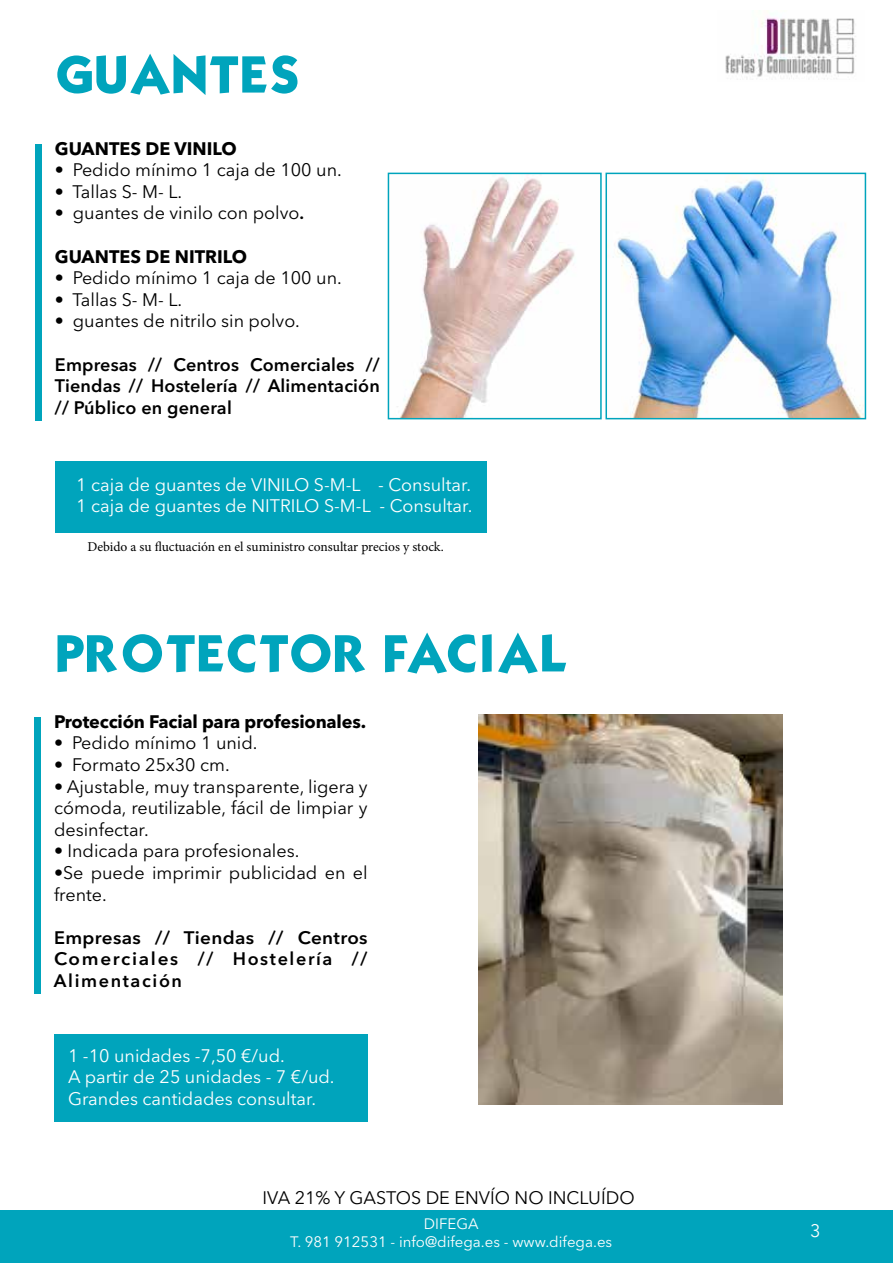
<style>
.page{position:relative;width:893px;height:1263px;background:#fff}
.page>*{position:absolute;margin:0;border:0;box-sizing:border-box;transform-origin:0 0}
.t1{font:18px/21.6px "Avenir Next LT Pro";color:#000;text-align:justify}
.t2{font:18px/21.6px "Avenir Next LT Pro";color:#fff}
.t3{font:600 18px/21.6px "Avenir Next LT Pro";letter-spacing:.01em;color:#000;text-align:justify}
.t4{font:700 18px "Avenir Next LT Pro";letter-spacing:-.01em;color:#000}
.t5{font:15px/18px "Avenir Next LT Pro";color:#fff;text-align:center}
.t6{font:13.5px "Minion Pro";color:#000}
.s1{font-weight:600}
</style>
<div class="page">
<div style="left:0;top:1210px;width:893px;height:53px;background:#00a4bc"></div>
<img style="left:725px;top:17px;width:131px;height:62px">
<div style="left:54px;top:1034px;width:314px;height:88px;background:#00a4bc"></div>
<svg style="left:58px;top:632px;width:508px;height:41px"></svg>
<div style="left:34px;top:717px;width:6px;height:277px;background:#00a4bc"></div>
<svg style="left:57px;top:54px;width:240px;height:41px"></svg>
<div style="left:35px;top:144px;width:6px;height:277px;background:#00a4bc"></div>
<div style="left:55px;top:461px;width:431px;height:71px;background:#00a4bc"></div>
<img style="left:397px;top:177px;width:178px;height:239px">
<div style="left:388px;top:173px;width:214px;height:246px;border:2px solid #00a4bc"></div>
<img style="left:613px;top:178px;width:250px;height:238px">
<div style="left:605px;top:173px;width:261px;height:246px;border:2px solid #00a4bc"></div>
<img style="left:478px;top:714px;width:304px;height:391px">
<p class="t4" style="left:55px;top:137px;width:183px">GUANTES DE VINILO</p>
<p class="t1" style="left:55px;top:159px;width:288px">• Pedido mínimo 1 caja de 100 un.</p>
<p class="t1" style="left:55px;top:181px;width:129px">• Tallas S- M- L.</p>
<p class="t1" style="left:55px;top:202px;width:251px">• guantes de vinilo con polvo<span class="s1">.</span></p>
<p class="t4" style="left:55px;top:245px;width:194px">GUANTES DE NITRILO</p>
<p class="t1" style="left:55px;top:267px;width:288px">• Pedido mínimo 1 caja de 100 un.</p>
<p class="t1" style="left:55px;top:289px;width:129px">• Tallas S- M- L.</p>
<p class="t1" style="left:55px;top:310px;width:246px">• guantes de nitrilo sin polvo.</p>
<p class="t3" style="left:55px;top:353px;width:327px">Empresas // Centros Comerciales // Tiendas // Hostelería // Alimentación // Público en general</p>
<p class="t2" style="left:76px;top:473px;width:398px">1 caja de guantes de VINILO S-M-L - Consultar.<br>1 caja de guantes de NITRILO S-M-L - Consultar.</p>
<p class="t6" style="left:87px;top:538px;width:358px">Debido a su fluctuación en el suministro consultar precios y stock.</p>
<p class="t4" style="left:54px;top:710px;width:314px">Protección Facial para profesionales.</p>
<p class="t1" style="left:54px;top:732px;width:205px">• Pedido mínimo 1 unid.</p>
<p class="t1" style="left:54px;top:754px;width:177px">• Formato 25x30 cm.</p>
<p class="t1" style="left:54px;top:775px;width:315px">• Ajustable, muy transparente, ligera y cómoda, reutilizable, fácil de limpiar y desinfectar.</p>
<p class="t1" style="left:54px;top:840px;width:247px">• Indicada para profesionales.</p>
<p class="t1" style="left:54px;top:862px;width:315px">•Se puede imprimir publicidad en el frente.</p>
<p class="t3" style="left:54px;top:926px;width:315px">Empresas // Tiendas // Centros Comerciales // Hostelería // Alimentación</p>
<p class="t2" style="left:68px;top:1045px;width:268px">1 -10 unidades -7,50 €/ud.<br>A partir de 25 unidades - 7 €/ud.<br>Grandes cantidades consultar.</p>
<p class="t1" style="left:263px;top:1187px;width:374px">IVA 21% Y GASTOS DE ENVÍO NO INCLUÍDO</p>
<p class="t5" style="left:290px;top:1214px;width:324px">DIFEGA<br>T. 981 912531 - info@difega.es - www.difega.es</p>
<p class="t2" style="left:810px;top:1220px;width:12px">3</p>
</div>
